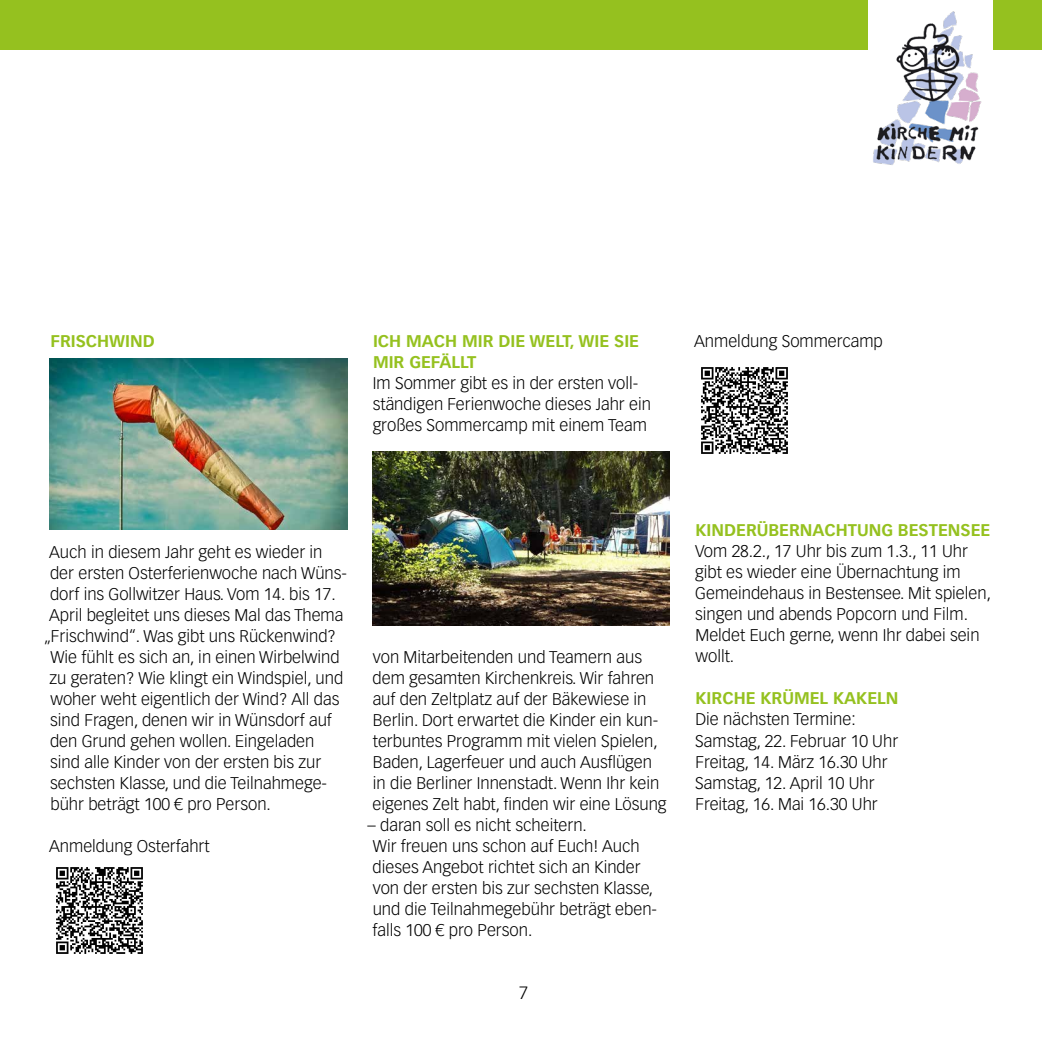
<style>
.page{position:relative;width:1042px;height:1042px;background:#fff}
.page>*{position:absolute;margin:0;border:0;box-sizing:border-box;transform-origin:0 0}
.t1{font:300 17.5px "Vectora LT Std";color:#000}
.t2{font:300 16.62px/21px "Vectora LT Std";color:#000}
.t3{font:700 16.62px/21px "Vectora LT Std";color:#95c11f}
</style>
<div class="page">
<div style="left:0;top:0;width:1042px;height:50px;background:#95c11f"></div>
<div style="left:868px;top:0;width:124px;height:179px;background:#fff"></div>
<img style="left:873px;top:11px;width:109px;height:154px">
<img style="left:50px;top:358px;width:297px;height:172px">
<img style="left:372px;top:451px;width:298px;height:175px">
<img style="left:701px;top:367px;width:87px;height:87px">
<img style="left:56px;top:867px;width:87px;height:87px">
<p class="t3" style="left:50px;top:331px;width:106px">FRISCHWIND</p>
<p class="t3" style="left:373px;top:331px;width:268px">ICH MACH MIR DIE WELT, WIE SIE<br>MIR GEFÄLLT</p>
<p class="t2" style="left:373px;top:373px;width:280px">Im Sommer gibt es in der ersten voll&shy;ständigen Ferienwoche dieses Jahr ein großes Sommercamp mit einem Team</p>
<p class="t2" style="left:694px;top:331px;width:190px">Anmeldung Sommercamp</p>
<p class="t2" style="left:49px;top:541px;width:275px">Auch in diesem Jahr geht es wieder in</p>
<p class="t2" style="left:50px;top:562px;width:298px">der ersten Osterferienwoche nach Wüns-</p>
<p class="t2" style="left:50px;top:583px;width:287px">dorf ins Gollwitzer Haus. Vom 14. bis 17.</p>
<p class="t2" style="left:49px;top:604px;width:296px">April begleitet uns dieses Mal das Thema</p>
<p class="t2" style="left:44px;top:625px;width:294px">„Frischwind“. Was gibt uns Rückenwind?</p>
<p class="t2" style="left:50px;top:646px;width:291px">Wie fühlt es sich an, in einen Wirbelwind</p>
<p class="t2" style="left:50px;top:667px;width:295px">zu geraten? Wie klingt ein Windspiel, und</p>
<p class="t2" style="left:50px;top:688px;width:290px">woher weht eigentlich der Wind? All das</p>
<p class="t2" style="left:50px;top:709px;width:283px">sind Fragen, denen wir in Wünsdorf auf</p>
<p class="t2" style="left:50px;top:730px;width:266px">den Grund gehen wollen. Eingeladen</p>
<p class="t2" style="left:50px;top:751px;width:273px">sind alle Kinder von der ersten bis zur</p>
<p class="t2" style="left:50px;top:772px;width:278px">sechsten Klasse, und die Teilnahmege-</p>
<p class="t2" style="left:50px;top:793px;width:222px">bühr beträgt 100 € pro Person.</p>
<p class="t2" style="left:49px;top:835px;width:162px">Anmeldung Osterfahrt</p>
<p class="t2" style="left:373px;top:646px;width:295px">von Mitarbeitenden und Teamern aus dem gesamten Kirchenkreis. Wir fahren auf den Zeltplatz auf der Bäkewiese in Berlin. Dort erwartet die Kinder ein kun&shy;terbuntes Programm mit vielen Spielen, Baden, Lagerfeuer und auch Ausflügen in die Berliner Innenstadt. Wenn Ihr kein eigenes Zelt habt, finden wir eine Lösung</p>
<p class="t2" style="left:372px;top:814px;width:286px;text-indent:-5px">– daran soll es nicht scheitern.<br>Wir freuen uns schon auf Euch! Auch dieses Angebot richtet sich an Kinder von der ersten bis zur sechsten Klasse, und die Teilnahmegebühr beträgt eben&shy;falls 100 € pro Person.</p>
<p class="t1" style="left:519px;top:982px;width:11px">7</p>
<p class="t3" style="left:695px;top:520px;width:296px">KINDERÜBERNACHTUNG BESTENSEE</p>
<p class="t2" style="left:695px;top:541px;width:297px">Vom 28.2., 17 Uhr bis zum 1.3., 11 Uhr gibt es wieder eine Übernachtung im<br>Gemeindehaus in Bestensee. Mit spielen, singen und abends Popcorn und Film.<br>Meldet Euch gerne, wenn Ihr dabei sein wollt.</p>
<p class="t3" style="left:695px;top:688px;width:204px">KIRCHE KRÜMEL KAKELN</p>
<p class="t2" style="left:695px;top:709px;width:204px">Die nächsten Termine:<br>Samstag, 22. Februar 10 Uhr<br>Freitag, 14. März 16.30 Uhr<br>Samstag, 12. April 10 Uhr<br>Freitag, 16. Mai 16.30 Uhr</p>
</div>
